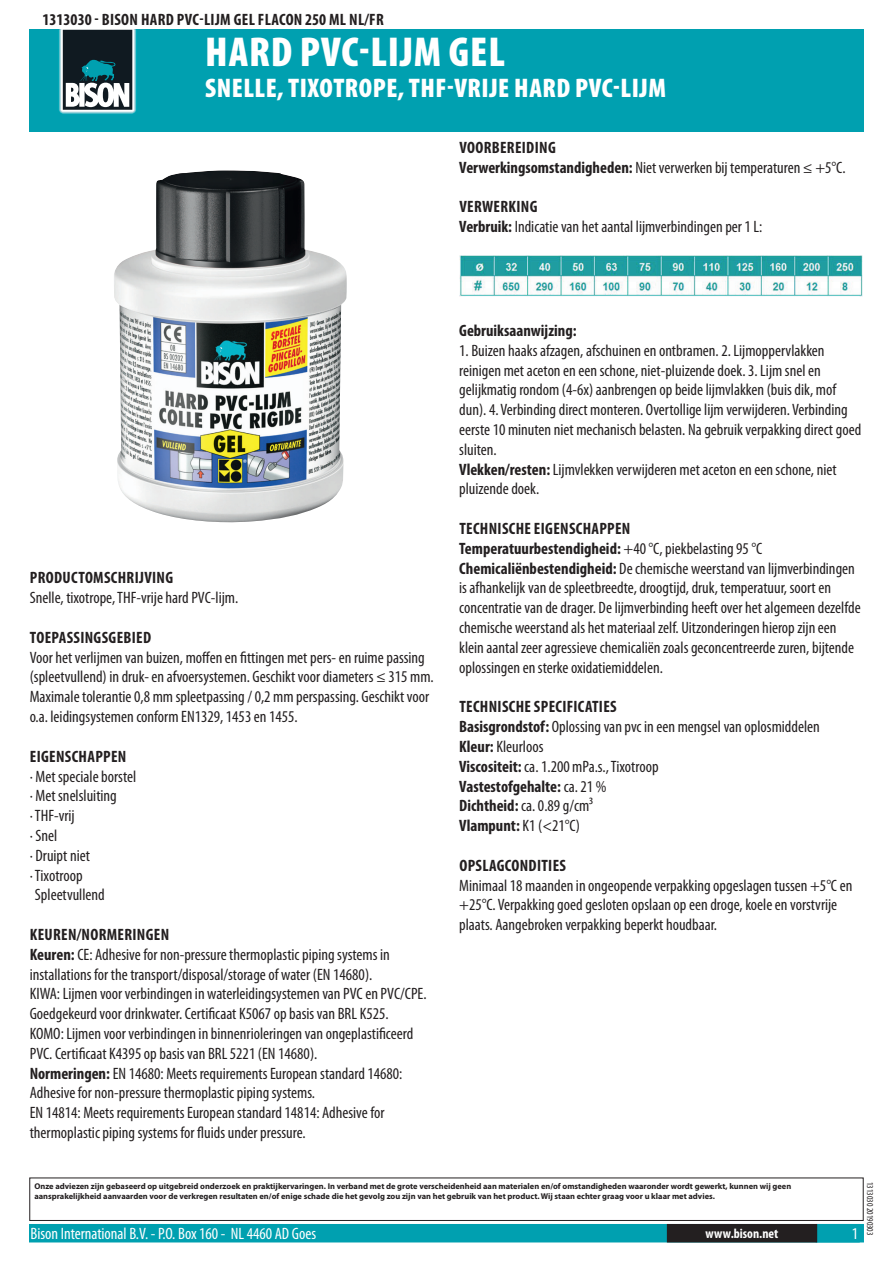
<style>
.page{position:relative;width:893px;height:1263px;background:#fff}
.page>*{position:absolute;margin:0;border:0;box-sizing:border-box;transform-origin:0 0}
.t1{font:900 condensed 42px "Myriad Pro";letter-spacing:.02em;color:#fff}
.t2{font:900 condensed 27px "Myriad Pro";letter-spacing:.02em;color:#fff}
.t3{font:condensed 16.5px/19.8px "Myriad Pro";color:#231f20}
.t4{font:700 condensed 16.5px/19.8px "Myriad Pro";letter-spacing:.02em;color:#231f20}
.t5{font:condensed 16.5px "Myriad Pro";color:#fff}
.t6{font:700 condensed 13.5px "Myriad Pro";color:#fff}
.t7{font:condensed 9px "Myriad Pro";color:#231f20}
.t8{font:700 8.4px/10.1px "Myriad Pro";color:#231f20}
.s1{font-weight:400}
.s2{font-weight:700}
</style>
<div class="page">
<div style="left:30px;top:1225px;width:833px;height:17px;background:#00a0b0"></div>
<div style="left:29px;top:1224px;width:835px;height:18px;border:2px solid #00a0b0"></div>
<div style="left:816px;top:1224px;width:44px;height:18px;border:2px solid #00a0b0"></div>
<div style="left:668px;top:1225px;width:148px;height:17px;background:#231f20"></div>
<div style="left:667px;top:1224px;width:150px;height:18px;border:2px solid #231f20"></div>
<div style="left:29px;top:1177px;width:835px;height:44px;border:1px solid #231f20"></div>
<div style="left:30px;top:30px;width:834px;height:102px;background:#00a0b0"></div>
<svg style="left:59px;top:30px;width:78px;height:84px;background:#516970"></svg>
<img style="left:459px;top:255px;width:404px;height:41px">
<img style="left:114px;top:170px;width:233px;height:353px">
<p class="t4" style="left:43px;top:9px;width:342px">1313030 - Bison Hard PVC-Lijm Gel Flacon 250 ml NL/FR</p>
<h1 class="t1" style="left:205px;top:25px;width:301px">HARD PVC-LIJM GEL</h1>
<h2 class="t2" style="left:205px;top:70px;width:462px">SNELLE, TIXOTROPE, THF-VRIJE HARD PVC-LIJM</h2>
<p class="t4" style="left:459px;top:137px;width:388px">Voorbereiding<br>Verwerkingsomstandigheden: <span class="s1">Niet verwerken bij temperaturen ≤ +5°C.</span></p>
<p class="t3" style="left:459px;top:197px;width:305px"><span class="s2">Verwerking<br>Verbruik:</span> Indicatie van het aantal lijmverbindingen per 1 L:</p>
<p class="t4" style="left:30px;top:568px;width:144px">Productomsch rijving</p>
<p class="t3" style="left:30px;top:588px;width:210px">Snelle, tixotrope, THF-vrije hard PVC-lijm.</p>
<p class="t4" style="left:30px;top:627px;width:123px">Toepassingsgebied</p>
<p class="t3" style="left:30px;top:647px;width:405px">Voor het verlijmen van buizen, moffen en fittingen met pers- en ruime passing (spleetvullend) in druk- en afvoersystemen. Geschikt voor diameters ≤ 315 mm.<br>Maximale tolerantie 0,8 mm spleetpassing / 0,2 mm perspassing. Geschikt voor o.a. leidingsystemen conform EN1329, 1453 en 1455.</p>
<p class="t4" style="left:30px;top:746px;width:98px">Eigenschappen</p>
<p class="t3" style="left:30px;top:766px;width:108px">· Met speciale borstel</p>
<p class="t3" style="left:30px;top:786px;width:89px">· Met snelsluiting</p>
<p class="t3" style="left:30px;top:805px;width:46px">· THF-vrij</p>
<p class="t3" style="left:30px;top:825px;width:29px">· Snel</p>
<p class="t3" style="left:30px;top:845px;width:62px">· Druipt niet</p>
<p class="t3" style="left:30px;top:865px;width:54px">· Tixotroop</p>
<p class="t3" style="left:35px;top:885px;width:71px">Spleetvullend</p>
<p class="t3" style="left:30px;top:924px;width:398px"><span class="s2">Keuren/Normeringen<br>Keuren:</span> CE: Adhesive for non-pressure thermoplastic piping systems in installations for the transport/disposal/storage of water (EN 14680).<br>KIWA: Lijmen voor verbindingen in waterleidingsystemen van PVC en PVC/CPE.<br>Goedgekeurd voor drinkwater. Certificaat K5067 op basis van BRL K525.<br>KOMO: Lijmen voor verbindingen in binnenrioleringen van ongeplastificeerd PVC. Certificaat K4395 op basis van BRL 5221 (EN 14680).<br><span class="s2">Normeringen:</span> EN 14680: Meets requirements European standard 14680:<br>Adhesive for non-pressure thermoplastic piping systems.<br>EN 14814: Meets requirements European standard 14814: Adhesive for thermoplastic piping systems for fluids under pressure.</p>
<p class="t4" style="left:459px;top:320px;width:119px">Gebruiksaanwijzing:</p>
<p class="t3" style="left:459px;top:340px;width:403px">1. Buizen haaks afzagen, afschuinen en ontbramen. 2. Lijmoppervlakken reinigen met aceton en een schone, niet-pluizende doek. 3. Lijm snel en gelijkmatig rondom (4-6x) aanbrengen op beide lijmvlakken (buis dik, mof dun). 4. Verbinding direct monteren. Overtollige lijm verwijderen. Verbinding eerste 10 minuten niet mechanisch belasten. Na gebruik verpakking direct goed sluiten.<br><span class="s2">Vlekken/resten:</span> Lijmvlekken verwijderen met aceton en een schone, niet pluizende doek.</p>
<p class="t3" style="left:459px;top:518px;width:403px"><span class="s2">Tech nisch e eigenschappen<br>Temperatuurbestendigheid:</span> +40 °C, piekbelasting 95 °C <span class="s2">Chemicaliënbestendigheid:</span> De chemische weerstand van lijmverbindingen is afhankelijk van de spleetbreedte, droogtijd, druk, temperatuur, soort en concentratie van de drager. De lijmverbinding heeft over het algemeen dezelfde chemische weerstand als het materiaal zelf. Uitzonderingen hierop zijn een klein aantal zeer agressieve chemicaliën zoals geconcentreerde zuren, bijtende oplossingen en sterke oxidatiemiddelen.</p>
<p class="t3" style="left:459px;top:697px;width:362px"><span class="s2">Tech nisch e specificaties<br>Basisgrondstof:</span> Oplossing van pvc in een mengsel van oplosmiddelen<br><span class="s2">Kleur:</span> Kleurloos<br><span class="s2">Viscositeit:</span> ca. 1.200 mPa.s., Tixotroop<br><span class="s2">Vastestofgehalte:</span> ca. 21 %<br><span class="s2">Dichtheid:</span> ca. 0.89 g/cm³<br><span class="s2">Vlampunt:</span> K1 (&lt;21°C)</p>
<p class="t4" style="left:459px;top:855px;width:108px">Opslagcondities</p>
<p class="t3" style="left:459px;top:875px;width:395px">Minimaal 18 maanden in ongeopende verpakking opgeslagen tussen +5°C en +25°C. Verpakking goed gesloten opslaan op een droge, koele en vorstvrije plaats. Aangebroken verpakking beperkt houdbaar.</p>
<p class="t8" style="left:34px;top:1181px;width:758px">Onze adviezen zijn gebaseerd op uitgebreid onderzoek en praktijkervaringen. In verband met de grote verscheidenheid aan materialen en/of omstandigheden waaronder wordt gewerkt, kunnen wij geen aansprakelijkheid aanvaarden voor de verkregen resultaten en/of enige schade die het gevolg zou zijn van het gebruik van het product. Wij staan echter graag voor u klaar met advies.</p>
<p class="t5" style="left:31px;top:1224px;width:287px">Bison International B.V. - P.O. Box 160 - NL 4460 AD Goes</p>
<p class="t6" style="left:706px;top:1225px;width:74px">www.bison.net</p>
<p class="t5" style="left:852px;top:1224px;width:8px">1</p>
<p class="t7" style="left:875px;top:1182px;width:55px;rotate:90deg">1313030 20190303</p>
</div>
